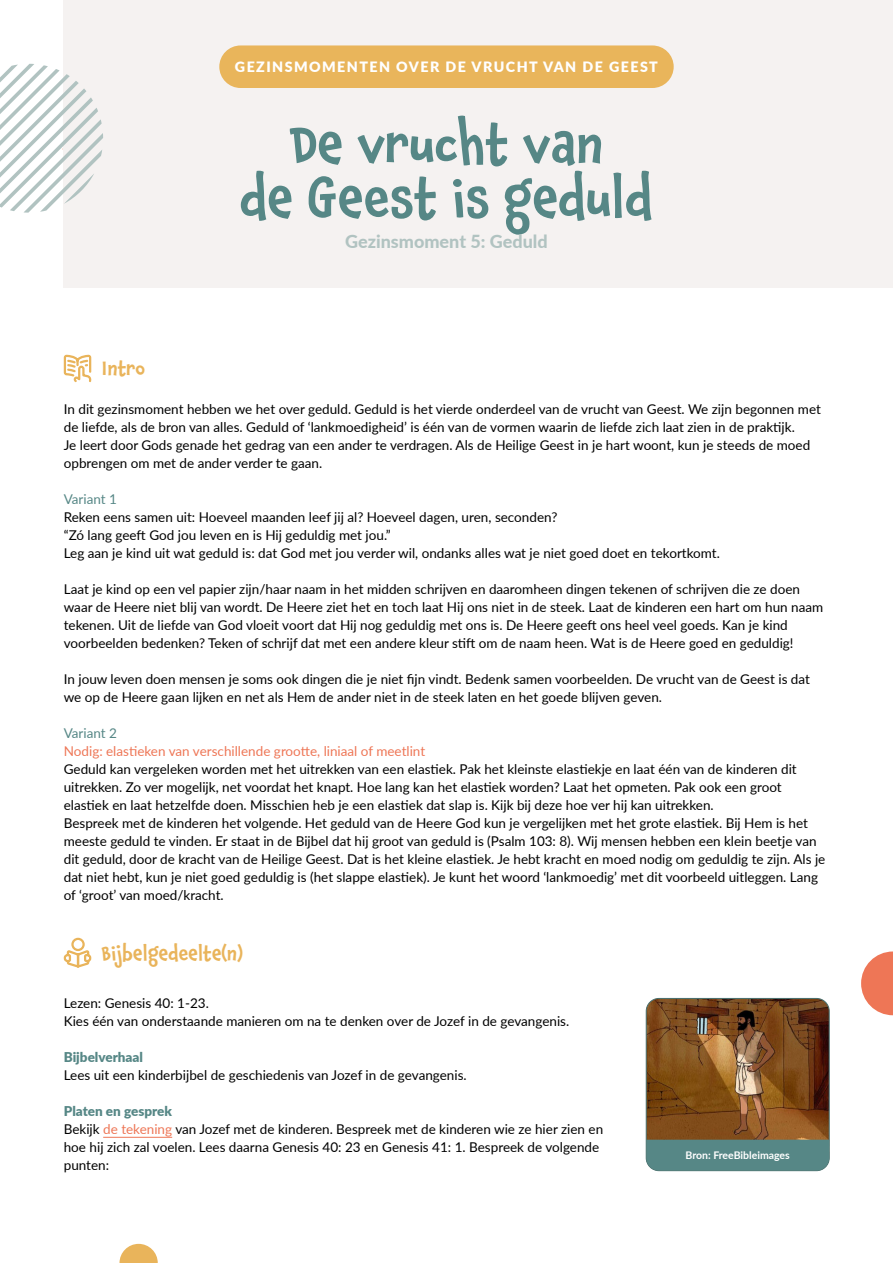
<style>
.page{position:relative;width:893px;height:1263px;background:#fff}
.page>*{position:absolute;margin:0;border:0;box-sizing:border-box;transform-origin:0 0}
.t1{font:500 52.5px/54px "Chaloops";color:#568786;text-align:center}
.t2{font:500 19.5px "Chaloops";color:#e9b45b}
.t3{font:800 18px "Lato";color:#b1c3c1}
.t4{font:900 14.25px "Lato";letter-spacing:.1em;color:#fff}
.t5{font:13.5px/18px "Lato";color:#000}
.t6{font:13.5px "Lato";color:#ee7656}
.t7{font:13.5px "Lato";color:#568786}
.t8{font:900 13.5px "Lato";color:#568786}
.t9{font:700 10.5px "Lato";color:#fff}
.s1{font-weight:900;color:#568786}
.s2{color:#ee7656}
</style>
<div class="page">
<hr style="left:103px;top:1137px;width:69px;height:1px;background:#ee7656">
<svg style="left:63px;top:354px;width:29px;height:29px"></svg>
<svg style="left:63px;top:937px;width:29px;height:31px"></svg>
<svg style="left:861px;top:951px;width:32px;height:64px"></svg>
<svg style="left:119px;top:1244px;width:39px;height:19px"></svg>
<div style="left:64px;top:0;width:829px;height:287px;background:#f5f2f1"></div>
<div style="left:219px;top:45px;width:455px;height:43px;background:#e9b55b;border-radius:21px"></div>
<svg style="left:0;top:64px;width:103px;height:149px"></svg>
<img style="left:646px;top:998px;width:182px;height:142px">
<div style="left:646px;top:998px;width:184px;height:173px;border:1px solid #476f6e;border-radius:13px"></div>
<div style="left:646px;top:1140px;width:183px;height:31px;background:#568786"></div>
<p class="t4" style="left:235px;top:56px;width:425px">GEZINSMOMENTEN OVER DE VRUCHT VAN DE GEEST</p>
<h1 class="t1" style="left:240px;top:117px;width:414px">De vrucht van<br>de Geest is geduld</h1>
<h3 class="t3" style="left:345px;top:228px;width:204px">Gezinsmoment 5: Geduld</h3>
<h2 class="t2" style="left:102px;top:353px;width:45px">Intro</h2>
<p class="t5" style="left:64px;top:400px;width:759px">In dit gezinsmoment hebben we het over geduld. Geduld is het vierde onderdeel van de vrucht van Geest. We zijn begonnen met de liefde, als de bron van alles. Geduld of ‘lankmoedigheid’ is één van de vormen waarin de liefde zich laat zien in de praktijk.<br>Je leert door Gods genade het gedrag van een ander te verdragen. Als de Heilige Geest in je hart woont, kun je steeds de moed opbrengen om met de ander verder te gaan.</p>
<p class="t7" style="left:64px;top:489px;width:55px">Variant 1</p>
<p class="t5" style="left:64px;top:508px;width:658px">Reken eens samen uit: Hoeveel maanden leef jij al? Hoeveel dagen, uren, seconden?<br>“Zó lang geeft God jou leven en is Hij geduldig met jou.”<br>Leg aan je kind uit wat geduld is: dat God met jou verder wil, ondanks alles wat je niet goed doet en tekortkomt.</p>
<p class="t5" style="left:64px;top:580px;width:761px">Laat je kind op een vel papier zijn/haar naam in het midden schrijven en daaromheen dingen tekenen of schrijven die ze doen waar de Heere niet blij van wordt. De Heere ziet het en toch laat Hij ons niet in de steek. Laat de kinderen een hart om hun naam tekenen. Uit de liefde van God vloeit voort dat Hij nog geduldig met ons is. De Heere geeft ons heel veel goeds. Kan je kind voorbeelden bedenken? Teken of schrijf dat met een andere kleur stift om de naam heen. Wat is de Heere goed en geduldig!</p>
<p class="t5" style="left:64px;top:669px;width:748px">In jouw leven doen mensen je soms ook dingen die je niet fijn vindt. Bedenk samen voorbeelden. De vrucht van de Geest is dat we op de Heere gaan lijken en net als Hem de ander niet in de steek laten en het goede blijven geven.</p>
<p class="t7" style="left:64px;top:723px;width:55px">Variant 2</p>
<p class="t6" style="left:64px;top:741px;width:363px">Nodig: elastieken van verschillende grootte, liniaal of meetlint</p>
<p class="t5" style="left:64px;top:759px;width:763px">Geduld kan vergeleken worden met het uitrekken van een elastiek. Pak het kleinste elastiekje en laat één van de kinderen dit uitrekken. Zo ver mogelijk, net voordat het knapt. Hoe lang kan het elastiek worden? Laat het opmeten. Pak ook een groot elastiek en laat hetzelfde doen. Misschien heb je een elastiek dat slap is. Kijk bij deze hoe ver hij kan uitrekken.<br>Bespreek met de kinderen het volgende. Het geduld van de Heere God kun je vergelijken met het grote elastiek. Bij Hem is het meeste geduld te vinden. Er staat in de Bijbel dat hij groot van geduld is (Psalm 103: 8). Wij mensen hebben een klein beetje van dit geduld, door de kracht van de Heilige Geest. Dat is het kleine elastiek. Je hebt kracht en moed nodig om geduldig te zijn. Als je dat niet hebt, kun je niet goed geduldig is (het slappe elastiek). Je kunt het woord ‘lankmoedig’ met dit voorbeeld uitleggen. Lang of ‘groot’ van moed/kracht.</p>
<h2 class="t2" style="left:102px;top:939px;width:143px">Bijbelgedeelte(n)</h2>
<p class="t5" style="left:64px;top:994px;width:507px">Lezen: Genesis 40: 1-23.<br>Kies één van onderstaande manieren om na te denken over de Jozef in de gevangenis.</p>
<p class="t8" style="left:64px;top:1047px;width:81px">Bijbelverhaal</p>
<p class="t5" style="left:64px;top:1066px;width:404px">Lees uit een kinderbijbel de geschiedenis van Jozef in de gevangenis.</p>
<p class="t5" style="left:64px;top:1102px;width:541px"><span class="s1">Platen en gesprek<br></span>Bekijk <span class="s2">de tekening</span> van Jozef met de kinderen. Bespreek met de kinderen wie ze hier zien en hoe hij zich zal voelen. Lees daarna Genesis 40: 23 en Genesis 41: 1. Bespreek de volgende punten:</p>
<p class="t9" style="left:686px;top:1147px;width:106px">Bron: FreeBibleimages</p>
</div>
